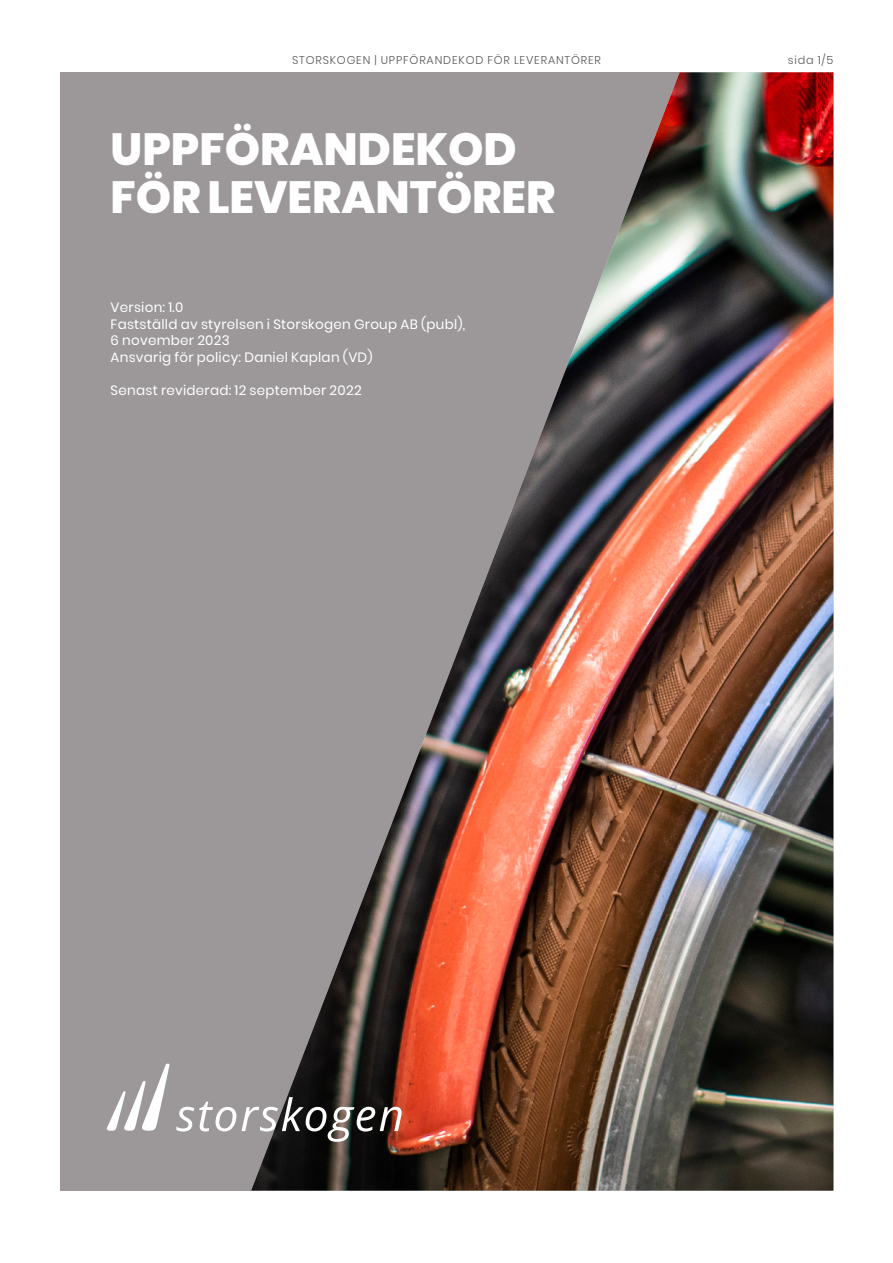
<style>
.page{position:relative;width:893px;height:1263px;background:#fff}
.page>*{position:absolute;margin:0;border:0;box-sizing:border-box;transform-origin:0 0}
.t1{font:800 45px/48px "Poppins";color:#fff}
.t2{font:13.5px/16.5px "Poppins";letter-spacing:.02em;color:#fff}
.t3{font:300 11.25px "Poppins";letter-spacing:.075em;color:#565655}
</style>
<div class="page">
<div style="left:60px;top:72px;width:773px;height:1119px;background:#9c9899"></div>
<img style="left:251px;top:72px;width:582px;height:1119px">
<svg style="left:106px;top:1063px;width:63px;height:68px"></svg>
<svg style="left:176px;top:1102px;width:60px;height:29px"></svg>
<svg style="left:242px;top:1097px;width:160px;height:45px"></svg>
<p class="t3" style="left:292px;top:53px;width:310px">STORSKOGEN | UPPFÖRANDEKOD FÖR LEVERANTÖRER</p>
<p class="t3" style="left:788px;top:53px;width:47px">sida 1/5</p>
<h1 class="t1" style="left:111px;top:125px;width:446px">UPPFÖRANDEKOD<br>FÖR LEVERANTÖRER</h1>
<p class="t2" style="left:111px;top:299px;width:356px">Version: 1.0<br>Fastställd av styrelsen i Storskogen Group AB (publ),<br>6 november 2023<br>Ansvarig för policy: Daniel Kaplan (VD)</p>
<p class="t2" style="left:111px;top:382px;width:253px">Senast reviderad: 12 september 2022</p>
</div>
